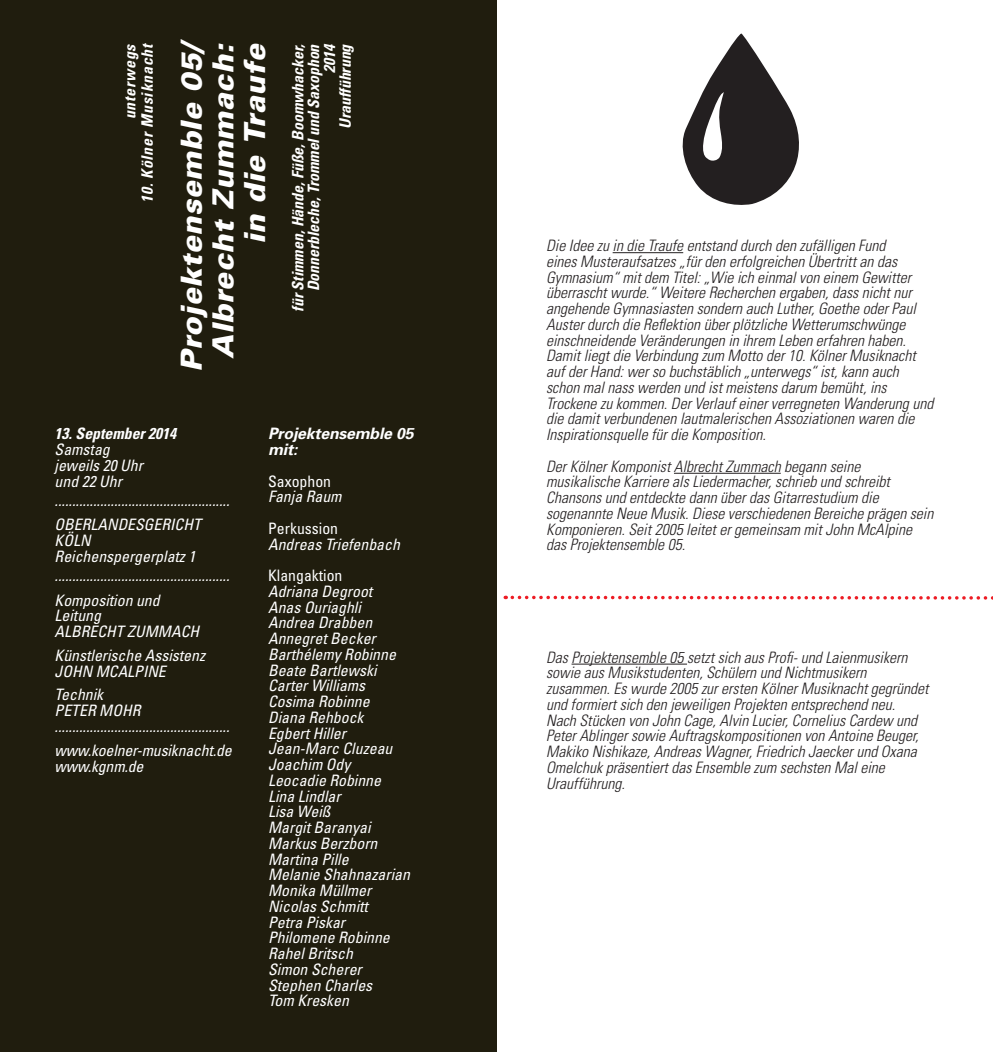
<style>
.page{position:relative;width:993px;height:1052px;background:#fff}
.page>*{position:absolute;margin:0;border:0;box-sizing:border-box;transform-origin:0 0}
.t1{font:italic 900 29.05px/31.5px "Univers";letter-spacing:.02em;color:#fff;text-align:right}
.t2{font:italic 300 condensed 15.75px/15.8px "Univers";color:#231f20}
.t3{font:italic condensed 15.75px/15.8px "Univers";color:#fff}
.t4{font:italic 700 condensed 15.75px/15.8px "Univers";color:#fff;text-align:right}
.t5{font:condensed 15.75px "Univers";color:#fff}
.t6{font:italic 700 15.75px/15.8px "Univers";letter-spacing:-.01em;color:#fff}
.t7{font:italic 700 condensed 15.75px "Univers";letter-spacing:.05em;color:#fff}
</style>
<div class="page">
<div style="left:0;top:0;width:496px;height:1052px;background:#201d0e"></div>
<hr style="left:612px;top:252px;width:71px;height:1px;background:#231f20">
<hr style="left:673px;top:473px;width:107px;height:1px;background:#231f20">
<hr style="left:571px;top:664px;width:115px;height:1px;background:#231f20">
<svg style="left:512px;top:595px;width:480px;height:5px"></svg>
<svg style="left:682px;top:33px;width:117px;height:172px"></svg>
<p class="t4" style="left:123px;top:119px;width:77px;rotate:-90deg">unterwegs</p>
<p class="t7" style="left:141px;top:203px;width:161px;rotate:-90deg">10. Kölner Musiknacht</p>
<h1 class="t1" style="left:178px;top:371px;width:330px;rotate:-90deg">Projektensemble 05/<br>Albrecht Zummach: in die Traufe</h1>
<p class="t4" style="left:291px;top:311px;width:270px;rotate:-90deg">für Stimmen, Hände, Füße, Boomwhacker,<br>Donnerbleche, Trommel und Saxophon<br>2014<br>Uraufführung</p>
<p class="t4" style="left:55px;top:427px;width:123px">13. September 2014</p>
<p class="t3" style="left:55px;top:443px;width:90px">Samstag jeweils 20 Uhr und 22 Uhr</p>
<p class="t3" style="left:55px;top:489px;width:176px;line-height:24.5px">..................................................<br>OBERLANDESGERICHT</p>
<p class="t3" style="left:55px;top:534px;width:142px">KÖLN<br>Reichenspergerplatz 1</p>
<p class="t3" style="left:55px;top:565px;width:176px;line-height:24.5px">..................................................<br>Komposition und</p>
<p class="t3" style="left:55px;top:609px;width:146px">Leitung<br>ALBRECHT ZUMMACH</p>
<p class="t3" style="left:55px;top:649px;width:152px">Künstlerische Assistenz<br>JOHN MCALPINE</p>
<p class="t3" style="left:55px;top:688px;width:176px">Technik<br>PETER MOHR ..................................................</p>
<p class="t3" style="left:55px;top:744px;width:179px">www.koelner-musiknacht.de www.kgnm.de</p>
<p class="t6" style="left:268px;top:427px;width:147px">Projektensemble 05 mit:</p>
<p class="t5" style="left:268px;top:475px;width:64px">Saxophon</p>
<p class="t3" style="left:268px;top:490px;width:75px">Fanja Raum</p>
<p class="t5" style="left:268px;top:522px;width:71px">Perkussion</p>
<p class="t3" style="left:268px;top:537px;width:133px">Andreas Triefenbach</p>
<p class="t5" style="left:268px;top:569px;width:76px">Klangaktion</p>
<p class="t3" style="left:268px;top:585px;width:143px">Adriana Degroot<br>Anas Ouriaghli<br>Andrea Drabben<br>Annegret Becker<br>Barthélemy Robinne<br>Beate Bartlewski<br>Carter Williams<br>Cosima Robinne<br>Diana Rehbock<br>Egbert Hiller<br>Jean-Marc Cluzeau<br>Joachim Ody<br>Leocadie Robinne<br>Lina Lindlar<br>Lisa Weiß<br>Margit Baranyai<br>Markus Berzborn<br>Martina Pille<br>Melanie Shahnazarian<br>Monika Müllmer<br>Nicolas Schmitt<br>Petra Piskar<br>Philomene Robinne<br>Rahel Britsch<br>Simon Scherer<br>Stephen Charles<br>Tom Kresken</p>
<p class="t2" style="left:546px;top:239px;width:388px">Die Idee zu in die Traufe entstand durch den zufälligen Fund<br>eines Musteraufsatzes „für den erfolgreichen Übertritt an das Gymnasium“ mit dem Titel: „Wie ich einmal von einem Gewitter überrascht wurde.“ Weitere Recherchen ergaben, dass nicht nur angehende Gymnasiasten sondern auch Luther, Goethe oder Paul Auster durch die Reflektion über plötzliche Wetterumschwünge einschneidende Veränderungen in ihrem Leben erfahren haben.<br>Damit liegt die Verbindung zum Motto der 10. Kölner Musiknacht auf der Hand: wer so buchstäblich „unterwegs“ ist, kann auch schon mal nass werden und ist meistens darum bemüht, ins Trockene zu kommen. Der Verlauf einer verregneten Wanderung und die damit verbundenen lautmalerischen Assoziationen waren die Inspirationsquelle für die Komposition.</p>
<p class="t2" style="left:546px;top:460px;width:388px">Der Kölner Komponist Albrecht Zummach begann seine musikalische Karriere als Liedermacher, schrieb und schreibt Chansons und entdeckte dann über das Gitarrestudium die sogenannte Neue Musik. Diese verschiedenen Bereiche prägen sein Komponieren. Seit 2005 leitet er gemeinsam mit John McAlpine das Projektensemble 05.</p>
<p class="t2" style="left:546px;top:650px;width:384px">Das Projektensemble 05 setzt sich aus Profi- und Laienmusikern sowie aus Musikstudenten, Schülern und Nichtmusikern zusammen. Es wurde 2005 zur ersten Kölner Musiknacht gegründet und formiert sich den jeweiligen Projekten entsprechend neu.<br>Nach Stücken von John Cage, Alvin Lucier, Cornelius Cardew und Peter Ablinger sowie Auftragskompositionen von Antoine Beuger, Makiko Nishikaze, Andreas Wagner, Friedrich Jaecker und Oxana Omelchuk präsentiert das Ensemble zum sechsten Mal eine Uraufführung.</p>
</div>
